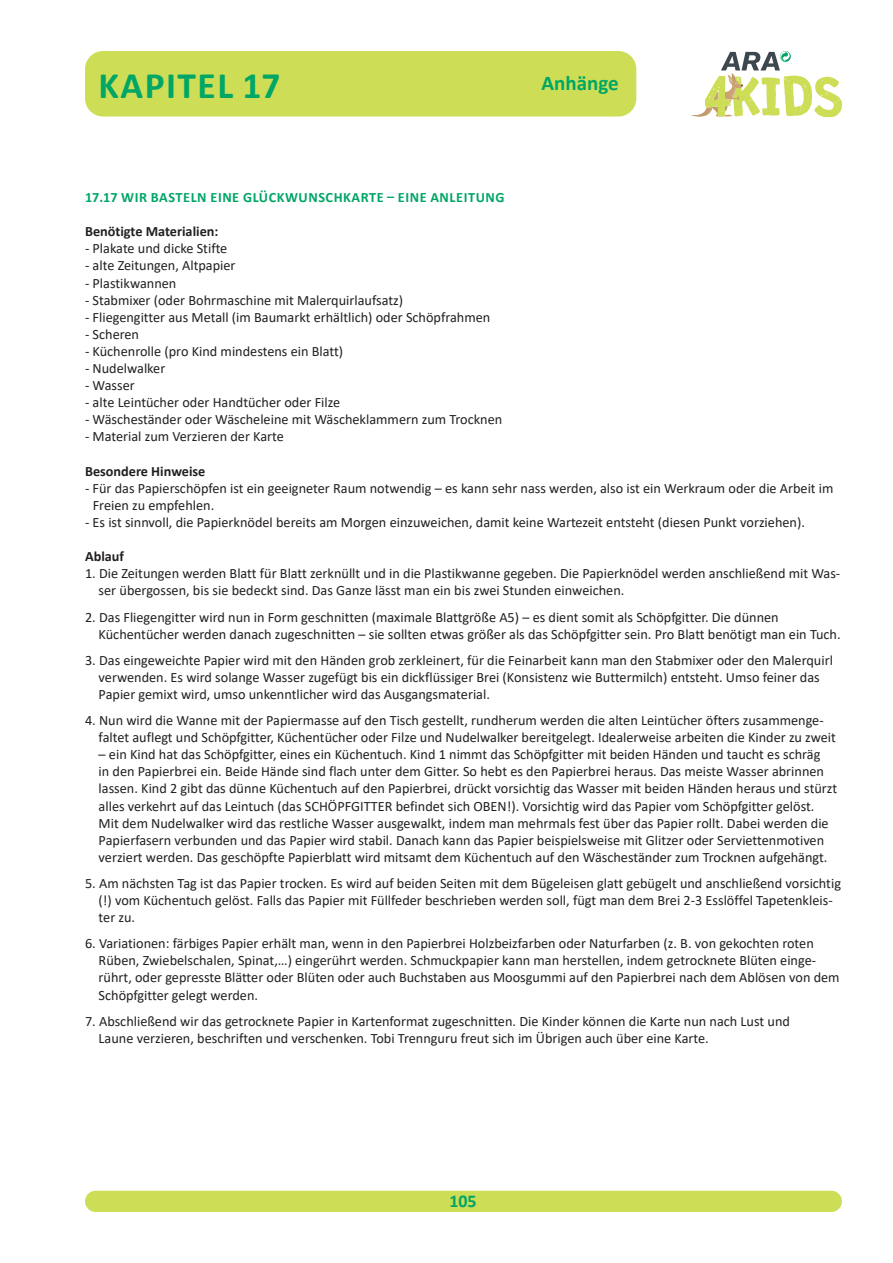
<style>
.page{position:relative;width:893px;height:1263px;background:#fff}
.page>*{position:absolute;margin:0;border:0;box-sizing:border-box;transform-origin:0 0}
.t1{font:700 37.5px "Calibri";letter-spacing:.04em;color:#00a665}
.t2{font:700 21px "Calibri";color:#00a665}
.t3{font:700 18px "Calibri";color:#00a665}
.t4{font:14.25px/17.1px "Calibri";color:#231f20}
.t5{font:700 14.25px "Calibri";letter-spacing:.04em;color:#00a665}
.t6{font:700 14.25px "Calibri";color:#231f20}
</style>
<div class="page">
<svg style="left:691px;top:51px;width:151px;height:66px"></svg>
<div style="left:85px;top:1191px;width:757px;height:21px;background:#cddd56;border-radius:11px"></div>
<div style="left:85px;top:51px;width:551px;height:65px;background:#cddd56;border-radius:18px"></div>
<p class="t1" style="left:99px;top:59px;width:183px">KAPITEL 17</p>
<p class="t2" style="left:541px;top:68px;width:79px">Anhänge</p>
<p class="t5" style="left:85px;top:187px;width:421px">17.17 WIR BASTELN EINE GLÜCKWUNSCHKARTE – EINE ANLEITUNG</p>
<p class="t6" style="left:85px;top:221px;width:135px">Benötigte Materialien:</p>
<p class="t4" style="left:85px;top:240px;width:144px">- Plakate und dicke Stifte</p>
<p class="t4" style="left:85px;top:257px;width:152px">- alte Zeitungen, Altpapier</p>
<p class="t4" style="left:85px;top:274px;width:93px">- Plastikwannen</p>
<p class="t4" style="left:85px;top:291px;width:320px">- Stabmixer (oder Bohrmaschine mit Malerquirlaufsatz)</p>
<p class="t4" style="left:85px;top:308px;width:407px">- Fliegengitter aus Metall (im Baumarkt erhältlich) oder Schöpfrahmen</p>
<p class="t4" style="left:85px;top:325px;width:56px">- Scheren</p>
<p class="t4" style="left:85px;top:342px;width:260px">- Küchenrolle (pro Kind mindestens ein Blatt)</p>
<p class="t4" style="left:85px;top:359px;width:82px">- Nudelwalker</p>
<p class="t4" style="left:85px;top:376px;width:51px">- Wasser</p>
<p class="t4" style="left:85px;top:394px;width:257px">- alte Leintücher oder Handtücher oder Filze</p>
<p class="t4" style="left:85px;top:411px;width:419px">- Wäscheständer oder Wäscheleine mit Wäscheklammern zum Trocknen</p>
<p class="t4" style="left:85px;top:428px;width:200px">- Material zum Verzieren der Karte</p>
<p class="t6" style="left:85px;top:461px;width:122px">Besondere Hinweise</p>
<p class="t4" style="left:93px;top:479px;width:742px;text-indent:-8px">- Für das Papierschöpfen ist ein geeigneter Raum notwendig – es kann sehr nass werden, also ist ein Werkraum oder die Arbeit im<br>Freien zu empfehlen.</p>
<p class="t4" style="left:85px;top:513px;width:721px">- Es ist sinnvoll, die Papierknödel bereits am Morgen einzuweichen, damit keine Wartezeit entsteht (diesen Punkt vorziehen).</p>
<p class="t6" style="left:85px;top:546px;width:40px">Ablauf</p>
<p class="t4" style="left:99px;top:565px;width:743px;text-indent:-14px">1. Die Zeitungen werden Blatt für Blatt zerknüllt und in die Plastikwanne gegeben. Die Papierknödel werden anschließend mit Was&shy;ser übergossen, bis sie bedeckt sind. Das Ganze lässt man ein bis zwei Stunden einweichen.</p>
<p class="t4" style="left:99px;top:608px;width:743px;text-indent:-14px">2. Das Fliegengitter wird nun in Form geschnitten (maximale Blattgröße A5) – es dient somit als Schöpfgitter. Die dünnen<br>Küchentücher werden danach zugeschnitten – sie sollten etwas größer als das Schöpfgitter sein. Pro Blatt benötigt man ein Tuch.</p>
<p class="t4" style="left:99px;top:651px;width:736px;text-indent:-14px">3. Das eingeweichte Papier wird mit den Händen grob zerkleinert, für die Feinarbeit kann man den Stabmixer oder den Malerquirl verwenden. Es wird solange Wasser zugefügt bis ein dickflüssiger Brei (Konsistenz wie Buttermilch) entsteht. Umso feiner das<br>Papier gemixt wird, umso unkenntlicher wird das Ausgangsmaterial.</p>
<p class="t4" style="left:99px;top:711px;width:739px;text-indent:-14px">4. Nun wird die Wanne mit der Papiermasse auf den Tisch gestellt, rundherum werden die alten Leintücher öfters zusammenge&shy;faltet auflegt und Schöpfgitter, Küchentücher oder Filze und Nudelwalker bereitgelegt. Idealerweise arbeiten die Kinder zu zweit</p>
<p class="t4" style="left:99px;top:745px;width:740px">– ein Kind hat das Schöpfgitter, eines ein Küchentuch. Kind 1 nimmt das Schöpfgitter mit beiden Händen und taucht es schräg<br>in den Papierbrei ein. Beide Hände sind flach unter dem Gitter. So hebt es den Papierbrei heraus. Das meiste Wasser abrinnen lassen. Kind 2 gibt das dünne Küchentuch auf den Papierbrei, drückt vorsichtig das Wasser mit beiden Händen heraus und stürzt alles verkehrt auf das Leintuch (das SCHÖPFGITTER befindet sich OBEN!). Vorsichtig wird das Papier vom Schöpfgitter gelöst.<br>Mit dem Nudelwalker wird das restliche Wasser ausgewalkt, indem man mehrmals fest über das Papier rollt. Dabei werden die Papierfasern verbunden und das Papier wird stabil. Danach kann das Papier beispielsweise mit Glitzer oder Serviettenmotiven verziert werden. Das geschöpfte Papierblatt wird mitsamt dem Küchentuch auf den Wäscheständer zum Trocknen aufgehängt.</p>
<p class="t4" style="left:99px;top:874px;width:744px;text-indent:-14px">5. Am nächsten Tag ist das Papier trocken. Es wird auf beiden Seiten mit dem Bügeleisen glatt gebügelt und anschließend vorsichtig (!) vom Küchentuch gelöst. Falls das Papier mit Füllfeder beschrieben werden soll, fügt man dem Brei 2-3 Esslöffel Tapetenkleis&shy;ter zu.</p>
<p class="t4" style="left:99px;top:934px;width:742px;text-indent:-14px">6. Variationen: färbiges Papier erhält man, wenn in den Papierbrei Holzbeizfarben oder Naturfarben (z. B. von gekochten roten Rüben, Zwiebelschalen, Spinat,…) eingerührt werden. Schmuckpapier kann man herstellen, indem getrocknete Blüten einge&shy;rührt, oder gepresste Blätter oder Blüten oder auch Buchstaben aus Moosgummi auf den Papierbrei nach dem Ablösen von dem Schöpfgitter gelegt werden.</p>
<p class="t4" style="left:99px;top:1012px;width:693px;text-indent:-14px">7. Abschließend wir das getrocknete Papier in Kartenformat zugeschnitten. Die Kinder können die Karte nun nach Lust und<br>Laune verzieren, beschriften und verschenken. Tobi Trennguru freut sich im Übrigen auch über eine Karte.</p>
<p class="t3" style="left:449px;top:1188px;width:29px">105</p>
</div>
